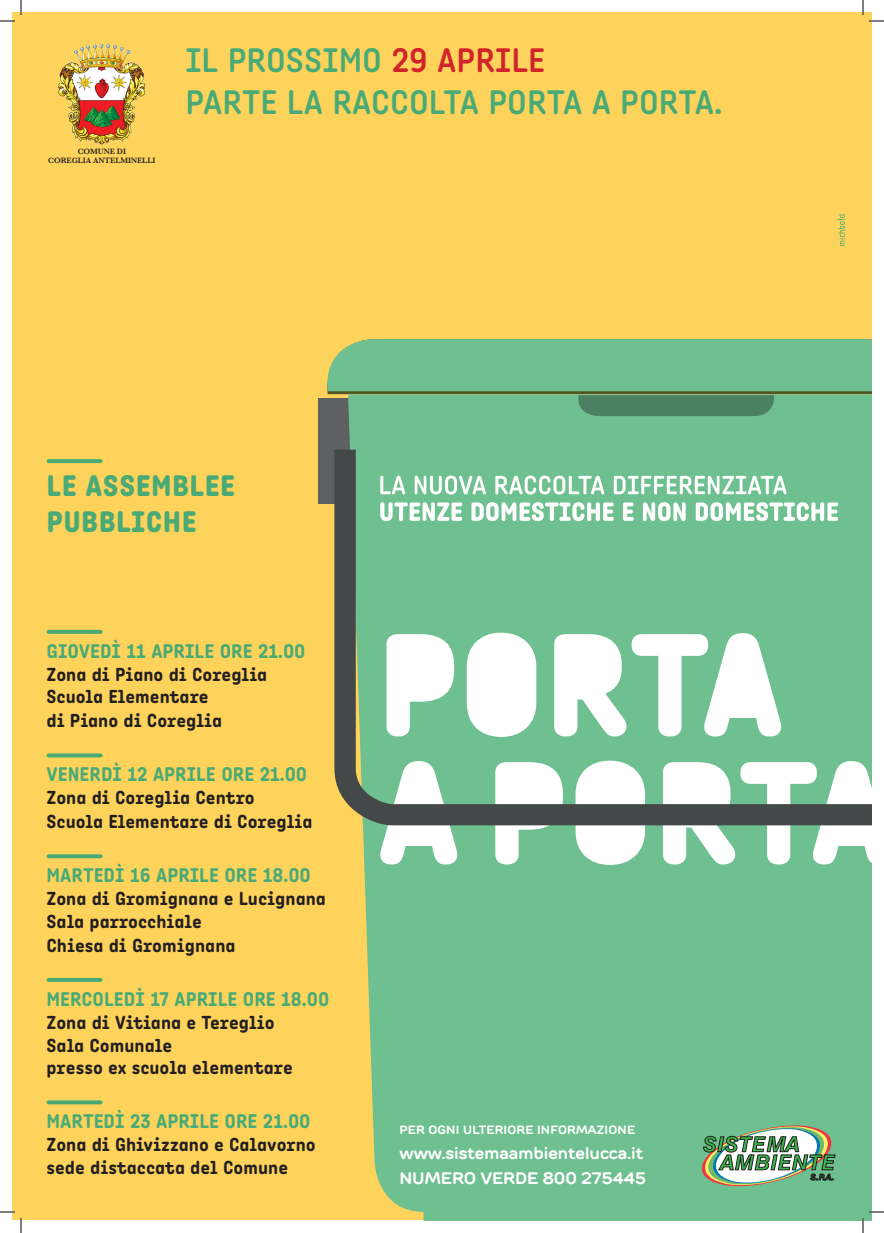
<style>
.page{position:relative;width:884px;height:1233px;background:#fff}
.page>*{position:absolute;margin:0;border:0;box-sizing:border-box;transform-origin:0 0}
.t1{font:500 34.4px/41.2px "Angus";color:#4aaa76}
.t2{font:800 30px/36px "Angus";letter-spacing:.015em;color:#4aaa76}
.t3{font:700 20px "Angus";color:#4aaa76}
.t4{font:700 19px/23.4px "Angus";color:#231f20}
.t5{font:700 16.7px/25px "TT Rounds";color:#fff}
.t6{font:700 12.1px "TT Rounds";letter-spacing:.02em;color:#fff}
.t7{font:600 8px/9.6px "Baskerville";letter-spacing:-.01em;color:#231f20;text-align:center}
.s1{color:#d1232a}
</style>
<div class="page">
<div style="left:12px;top:12px;width:859px;height:1208px;background:#fed35c"></div>
<img style="left:58px;top:43px;width:88px;height:102px">
<div style="left:319px;top:398px;width:39px;height:105px;background:#5e6061"></div>
<div style="left:348px;top:416px;width:523px;height:796px;background:#6fc090"></div>
<svg style="left:327px;top:339px;width:544px;height:77px;background:#6cb586"></svg>
<svg style="left:663px;top:825px;width:208px;height:39px;background:#bae0ca"></svg>
<svg style="left:575px;top:825px;width:70px;height:40px;background:#e4f2ea"></svg>
<svg style="left:495px;top:825px;width:68px;height:39px;background:#a3d5b8"></svg>
<svg style="left:380px;top:825px;width:77px;height:39px;background:#d6ecdf"></svg>
<svg style="left:334px;top:449px;width:537px;height:376px;background:#89c19f"></svg>
<svg style="left:380px;top:502px;width:458px;height:19px;background:#b9e0c9"></svg>
<svg style="left:380px;top:475px;width:407px;height:19px;background:#a7d8bb"></svg>
<svg style="left:49px;top:630px;width:52px;height:4px"></svg>
<svg style="left:49px;top:753px;width:52px;height:4px"></svg>
<svg style="left:49px;top:854px;width:52px;height:4px"></svg>
<hr style="left:49px;top:978px;width:52px;height:4px;background:#4aaa76">
<svg style="left:49px;top:1100px;width:52px;height:4px"></svg>
<svg style="left:838px;top:214px;width:7px;height:32px"></svg>
<svg style="left:49px;top:459px;width:52px;height:4px"></svg>
<svg style="left:701px;top:1125px;width:136px;height:61px;background:#8db08f"></svg>
<svg style="left:0;top:1211px;width:15px;height:1px"></svg>
<svg style="left:0;top:0;width:22px;height:22px"></svg>
<svg style="left:20px;top:1218px;width:2px;height:15px"></svg>
<svg style="left:862px;top:0;width:22px;height:22px"></svg>
<svg style="left:424px;top:1208px;width:460px;height:25px"></svg>
<p class="t7" style="left:48px;top:146px;width:109px">COMUNE DI<br>COREGLIA ANTELMINELLI</p>
<h1 class="t1" style="left:185px;top:40px;width:539px">IL PROSSIMO <span class="s1">29 APRILE<br></span>PARTE LA RACCOLTA PORTA A PORTA.</h1>
<h2 class="t2" style="left:47px;top:467px;width:190px">LE ASSEMBLEE<br>PUBBLICHE</h2>
<p class="t3" style="left:47px;top:638px;width:261px">GIOVEDÌ 11 APRILE ORE 21.00</p>
<p class="t4" style="left:47px;top:662px;width:222px">Zona di Piano di Coreglia<br>Scuola Elementare<br>di Piano di Coreglia</p>
<p class="t3" style="left:47px;top:762px;width:262px">VENERDÌ 12 APRILE ORE 21.00</p>
<p class="t4" style="left:47px;top:785px;width:268px;line-height:24px">Zona di Coreglia Centro<br>Scuola Elementare di Coreglia</p>
<p class="t3" style="left:47px;top:862px;width:266px">MARTEDÌ 16 APRILE ORE 18.00</p>
<p class="t4" style="left:47px;top:886px;width:281px">Zona di Gromignana e Lucignana<br>Sala parrocchiale<br>Chiesa di Gromignana</p>
<p class="t3" style="left:47px;top:986px;width:284px">MERCOLEDÌ 17 APRILE ORE 18.00</p>
<p class="t4" style="left:47px;top:1010px;width:248px;line-height:22.8px">Zona di Vitiana e Tereglio<br>Sala Comunale<br>presso ex scuola elementare</p>
<p class="t3" style="left:47px;top:1108px;width:266px">MARTEDÌ 23 APRILE ORE 21.00</p>
<p class="t4" style="left:47px;top:1133px;width:271px;line-height:22.8px">Zona di Ghivizzano e Calavorno sede distaccata del Comune</p>
<p class="t6" style="left:399px;top:1122px;width:237px">PER OGNI ULTERIORE INFORMAZIONE</p>
<p class="t5" style="left:399px;top:1141px;width:248px">www.sistemaambientelucca.it<br>NUMERO VERDE 800 275445</p>
</div>
